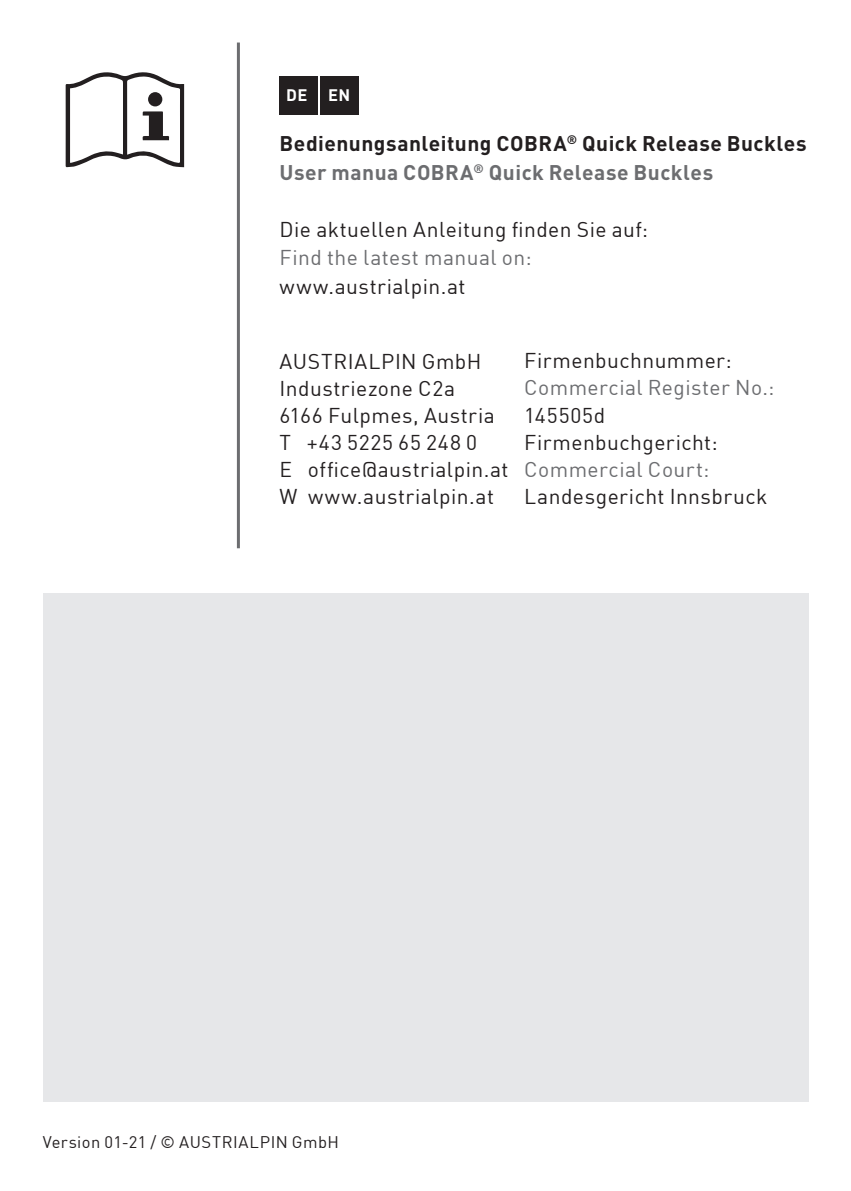
<style>
.page{position:relative;width:851px;height:1191px;background:#fff}
.page>*{position:absolute;margin:0;border:0;box-sizing:border-box;transform-origin:0 0}
.t1{font:21px/27px "DIN Offc";letter-spacing:.02em;color:#231f20}
.t2{font:21px/27px "DIN Offc";letter-spacing:.02em;color:#6c6d70}
.t3{font:700 21px "DIN";letter-spacing:.025em;color:#231f20}
.t4{font:700 21px "DIN";letter-spacing:.025em;color:#6c6d70}
.t5{font:16.5px "DIN Offc";letter-spacing:.03em;color:#231f20}
.t6{font:700 16.5px "DIN";color:#fff}
.s1{color:#231f20}
.s2{color:#6c6d70}
</style>
<div class="page">
<svg style="left:66px;top:72px;width:118px;height:95px"></svg>
<div style="left:148px;top:92px;width:14px;height:14px;background:#231f20;border-radius:50%"></div>
<hr style="left:237px;top:43px;width:3px;height:505px;background:#6c6d70">
<div style="left:279px;top:77px;width:39px;height:38px;background:#231f20"></div>
<div style="left:320px;top:77px;width:38px;height:38px;background:#231f20"></div>
<div style="left:43px;top:593px;width:765px;height:508px;background:#e6e7e9"></div>
<p class="t6" style="left:286px;top:84px;width:23px">DE</p>
<p class="t6" style="left:328px;top:84px;width:24px">EN</p>
<p class="t3" style="left:279px;top:130px;width:528px">Bedienungsanleitung COBRA<sup>®</sup> Quick Release Buckles</p>
<p class="t4" style="left:279px;top:158px;width:435px">User manua COBRA<sup>®</sup> Quick Release Buckles</p>
<p class="t1" style="left:279px;top:215px;width:370px">Die aktuellen Anleitung finden Sie auf:</p>
<p class="t2" style="left:279px;top:244px;width:253px">Find the latest manual on:</p>
<p class="t1" style="left:279px;top:272px;width:187px">www.austrialpin.at</p>
<p class="t1" style="left:279px;top:347px;width:203px">AUSTRIALPIN GmbH</p>
<p class="t1" style="left:279px;top:374px;width:177px">Industriezone C2a</p>
<p class="t1" style="left:279px;top:401px;width:217px">6166 Fulpmes, Austria</p>
<p class="t1" style="left:279px;top:428px;width:199px">T +43 5225 65 248 0</p>
<p class="t1" style="left:279px;top:455px;width:230px">E office@austrialpin.at</p>
<p class="t1" style="left:279px;top:482px;width:216px">W www.austrialpin.at</p>
<p class="t1" style="left:524px;top:347px;width:209px">Firmenbuchnummer:</p>
<p class="t2" style="left:524px;top:374px;width:252px">Commercial Register No.:<br><span class="s1">145505d</span></p>
<p class="t1" style="left:524px;top:428px;width:245px">Firmenbuchgericht:<br><span class="s2">Commercial Court:<br></span>Landesgericht Innsbruck</p>
<p class="t5" style="left:43px;top:1132px;width:298px">Version 01-21 / © AUSTRIALPIN GmbH</p>
</div>
